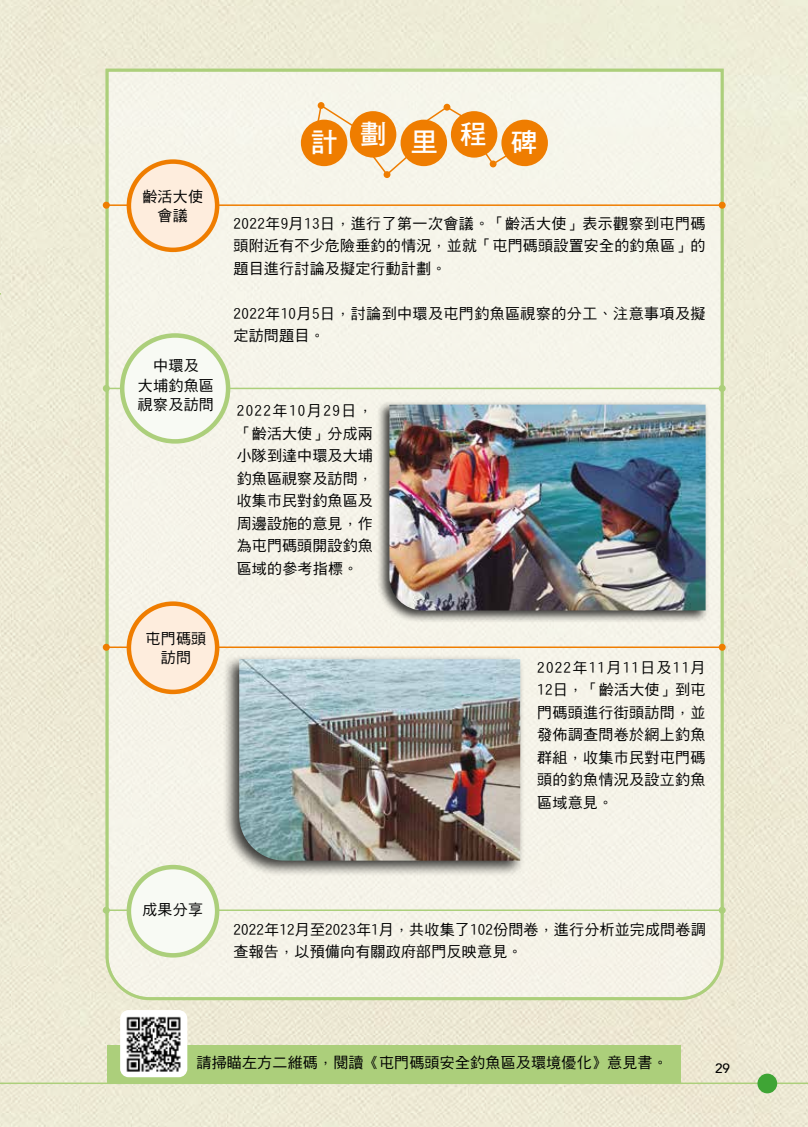
<style>
.page{position:relative;width:808px;height:1127px;background:#eeead6}
.page>*{position:absolute;margin:0;border:0;box-sizing:border-box;transform-origin:0 0}
.t1{font:27px "DF Hei Bd HK BF";color:#fff}
.t2{font:15px/22.5px "DF Hei Md HKSCS U";letter-spacing:.015em;color:#000;text-align:justify}
.t3{font:500 13.5px "Avenir";color:#000}
</style>
<div class="page">
<hr style="left:0;top:1082px;width:808px;height:2px;background:#accf7b">
<div style="left:757px;top:1073px;width:20px;height:20px;background:#3fa535;border-radius:50%"></div>
<div style="left:107px;top:1045px;width:573px;height:37px;background:#accf7b"></div>
<div style="left:120px;top:1010px;width:67px;height:67px;background:#fff;border-radius:9px"></div>
<div style="left:104px;top:67px;width:621px;height:934px;background:#f6f4ea"></div>
<div style="left:377px;top:401px;width:332px;height:222px;background:#000;opacity:.75"></div>
<img style="left:389px;top:405px;width:316px;height:205px">
<div style="left:223px;top:654px;width:302px;height:223px;background:#000;opacity:.75"></div>
<img style="left:239px;top:659px;width:281px;height:201px">
<hr style="left:106px;top:204px;width:617px;height:2px;background:#ef7d00">
<div style="left:719px;top:202px;width:7px;height:7px;background:#ef7d00;border-radius:50%"></div>
<div style="left:103px;top:202px;width:7px;height:7px;background:#ef7d00;border-radius:50%"></div>
<hr style="left:106px;top:646px;width:617px;height:2px;background:#ef7d00">
<div style="left:719px;top:644px;width:7px;height:7px;background:#ef7d00;border-radius:50%"></div>
<div style="left:103px;top:644px;width:7px;height:7px;background:#ef7d00;border-radius:50%"></div>
<div style="left:129px;top:162px;width:88px;height:88px;background:#feeddd;border-radius:50%"></div>
<div style="left:127px;top:159px;width:92px;height:93px;border:4px solid #ef7d00;border-radius:50%"></div>
<div style="left:129px;top:604px;width:88px;height:88px;background:#feeddd;border-radius:50%"></div>
<div style="left:127px;top:601px;width:92px;height:93px;border:4px solid #ef7d00;border-radius:50%"></div>
<hr style="left:106px;top:909px;width:617px;height:2px;background:#accf7b">
<div style="left:719px;top:907px;width:7px;height:7px;background:#accf7b;border-radius:50%"></div>
<div style="left:103px;top:907px;width:7px;height:7px;background:#accf7b;border-radius:50%"></div>
<hr style="left:106px;top:388px;width:617px;height:1px;background:#accf7b">
<div style="left:719px;top:385px;width:7px;height:7px;background:#accf7b;border-radius:50%"></div>
<div style="left:103px;top:385px;width:7px;height:7px;background:#accf7b;border-radius:50%"></div>
<div style="left:129px;top:867px;width:88px;height:88px;background:#f8faf4;border-radius:50%"></div>
<div style="left:127px;top:865px;width:92px;height:92px;border:4px solid #accf7b;border-radius:50%"></div>
<svg style="left:365px;top:142px;width:59px;height:35px"></svg>
<svg style="left:315px;top:103px;width:46px;height:29px"></svg>
<svg style="left:417px;top:105px;width:51px;height:23px"></svg>
<div style="left:501px;top:120px;width:47px;height:46px;background:#ef7d00;border-radius:50%"></div>
<div style="left:401px;top:120px;width:46px;height:46px;background:#ef7d00;border-radius:50%"></div>
<div style="left:451px;top:111px;width:46px;height:47px;background:#ef7d00;border-radius:50%"></div>
<div style="left:350px;top:111px;width:46px;height:47px;background:#ef7d00;border-radius:50%"></div>
<div style="left:301px;top:120px;width:46px;height:46px;background:#ef7d00;border-radius:50%"></div>
<div style="left:318px;top:102px;width:7px;height:7px;background:#ef7d00;border-radius:50%"></div>
<div style="left:384px;top:171px;width:6px;height:7px;background:#ef7d00;border-radius:50%"></div>
<div style="left:443px;top:104px;width:7px;height:7px;background:#ef7d00;border-radius:50%"></div>
<svg style="left:479px;top:145px;width:38px;height:22px"></svg>
<svg style="left:0;top:0;width:3px;height:295px"></svg>
<img style="left:126px;top:1016px;width:55px;height:56px">
<div style="left:122px;top:335px;width:106px;height:106px;background:#f8faf4;border-radius:50%"></div>
<div style="left:120px;top:333px;width:110px;height:111px;border:4px solid #accf7b;border-radius:50%"></div>
<p class="t2" style="left:142px;top:187px;width:62px;line-height:19.5px;text-align:center">齡活大使會議</p>
<p class="t2" style="left:138px;top:356px;width:77px;line-height:19.5px;text-align:center">中環及<br>大埔釣魚區視察及訪問</p>
<h1 class="t1" style="left:360px;top:121px;width:29px">劃</h1>
<h1 class="t1" style="left:460px;top:121px;width:28px">程</h1>
<h1 class="t1" style="left:311px;top:129px;width:28px">計</h1>
<h1 class="t1" style="left:411px;top:129px;width:28px">里</h1>
<h1 class="t1" style="left:511px;top:129px;width:28px">碑</h1>
<p class="t2" style="left:234px;top:212px;width:473px">2022年9月13日，進行了第一次會議。「齡活大使」表示觀察到屯門碼頭附近有不少危險垂釣的情況，並就「屯門碼頭設置安全的釣魚區」的題目進行討論及擬定行動計劃。</p>
<p class="t2" style="left:234px;top:302px;width:473px">2022年10月5日，討論到中環及屯門釣魚區視察的分工、注意事項及擬定訪問題目。</p>
<p class="t2" style="left:237px;top:400px;width:138px">2022年10月29日，「齡活大使」分成兩小隊到達中環及大埔釣魚區視察及訪問，收集巿民對釣魚區及周邊設施的意見，作為屯門碼頭開設釣魚區域的參考指標。</p>
<p class="t2" style="left:146px;top:628px;width:62px;line-height:19.5px;text-align:center">屯門碼頭訪問</p>
<p class="t2" style="left:537px;top:656px;width:170px">2022年11月11日及11月12日，「齡活大使」到屯門碼頭進行街頭訪問，並發佈調查問卷於網上釣魚群組，收集巿民對屯門碼頭的釣魚情況及設立釣魚區域意見。</p>
<p class="t2" style="left:142px;top:898px;width:62px">成果分享</p>
<p class="t2" style="left:234px;top:918px;width:474px">2022年12月至2023年1月，共收集了102份問卷，進行分析並完成問卷調查報告，以預備向有關政府部門反映意見。</p>
<p class="t2" style="left:196px;top:1051px;width:473px">請掃瞄左方二維碼，閱讀《屯門碼頭安全釣魚區及環境優化》意見書。</p>
<p class="t3" style="left:715px;top:1056px;width:17px">29</p>
</div>
